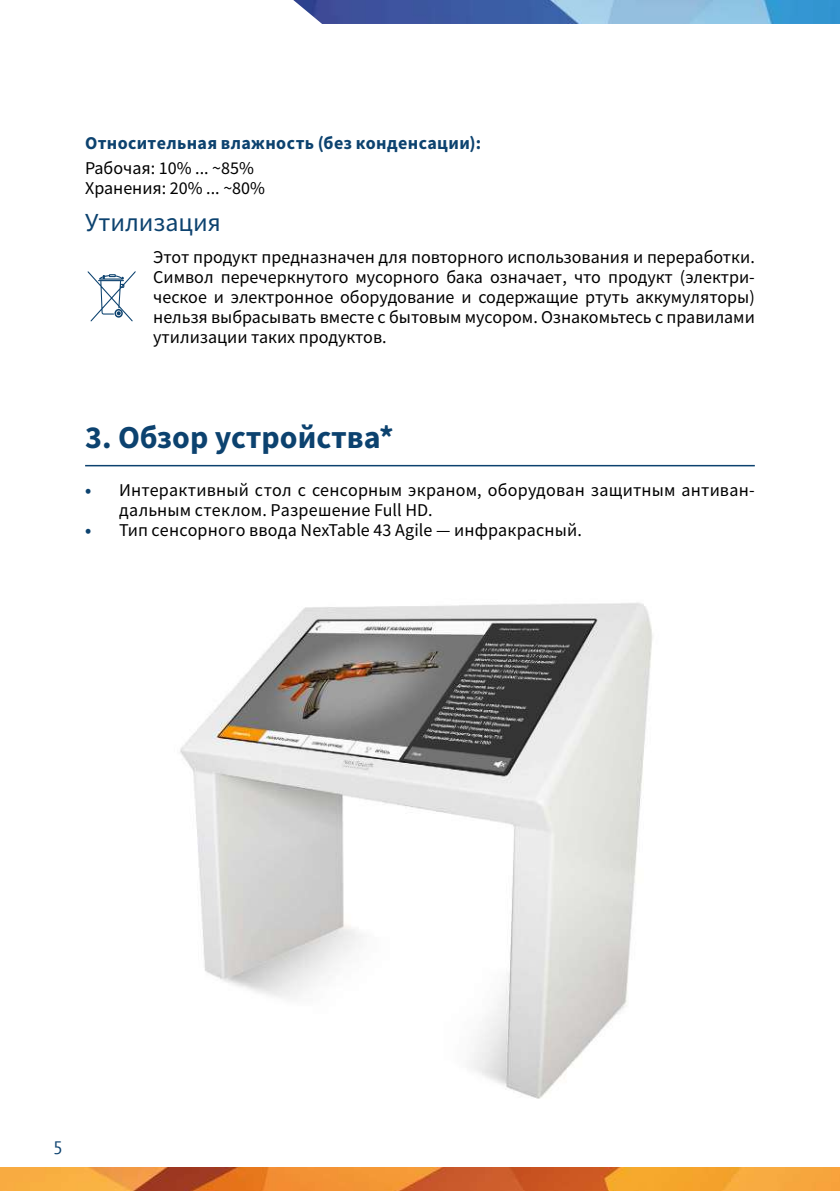
<style>
.page{position:relative;width:840px;height:1191px;background:#fff}
.page>*{position:absolute;margin:0;border:0;box-sizing:border-box;transform-origin:0 0}
.t1{font:700 32px "Source Sans Pro";color:#0c426f}
.t2{font:26px "Source Sans Pro";letter-spacing:-.005em;color:#0c426f}
.t3{font:18px/20px "Source Sans Pro";letter-spacing:.005em;color:#000}
.t4{font:700 18px "Source Sans Pro";letter-spacing:.02em;color:#0c426f}
.t5{font:18px "PT Sans";color:#0c426f}
.s1{font-weight:700;color:#0c426f}
</style>
<div class="page">
<img style="left:293px;top:0;width:546px;height:24px">
<img style="left:0;top:1167px;width:839px;height:24px">
<svg style="left:88px;top:271px;width:48px;height:50px"></svg>
<hr style="left:85px;top:465px;width:669px;height:1px;background:#0c426f">
<img style="left:180px;top:602px;width:473px;height:497px">
<p class="t4" style="left:85px;top:130px;width:397px">Относительная влажность (без конденсации):</p>
<p class="t3" style="left:85px;top:158px;width:181px">Рабочая: 10% ... ~85%<br>Хранения: 20% ... ~80%</p>
<h2 class="t2" style="left:85px;top:206px;width:137px">Утилизация</h2>
<p class="t3" style="left:153px;top:246px;width:602px;text-align:justify">Этот продукт предназначен для повторного использования и переработки.<br>Символ перечеркнутого мусорного бака означает, что продукт (электри&shy;ческое и электронное оборудование и содержащие ртуть аккумуляторы) нельзя выбрасывать вместе с бытовым мусором. Ознакомьтесь с правилами утилизации таких продуктов.</p>
<h1 class="t1" style="left:85px;top:415px;width:310px">3. Обзор устройства*</h1>
<p class="t3" style="left:119px;top:480px;width:636px;text-indent:-34px"><span class="s1">•</span> Интерактивный стол с сенсорным экраном, оборудован защитным антиван&shy;дальным стеклом. Разрешение Full HD.</p>
<p class="t3" style="left:85px;top:520px;width:498px"><span class="s1">•</span> Тип сенсорного ввода NexTable 43 Agile — инфракрасный.</p>
<p class="t5" style="left:53px;top:1136px;width:11px">5</p>
</div>
